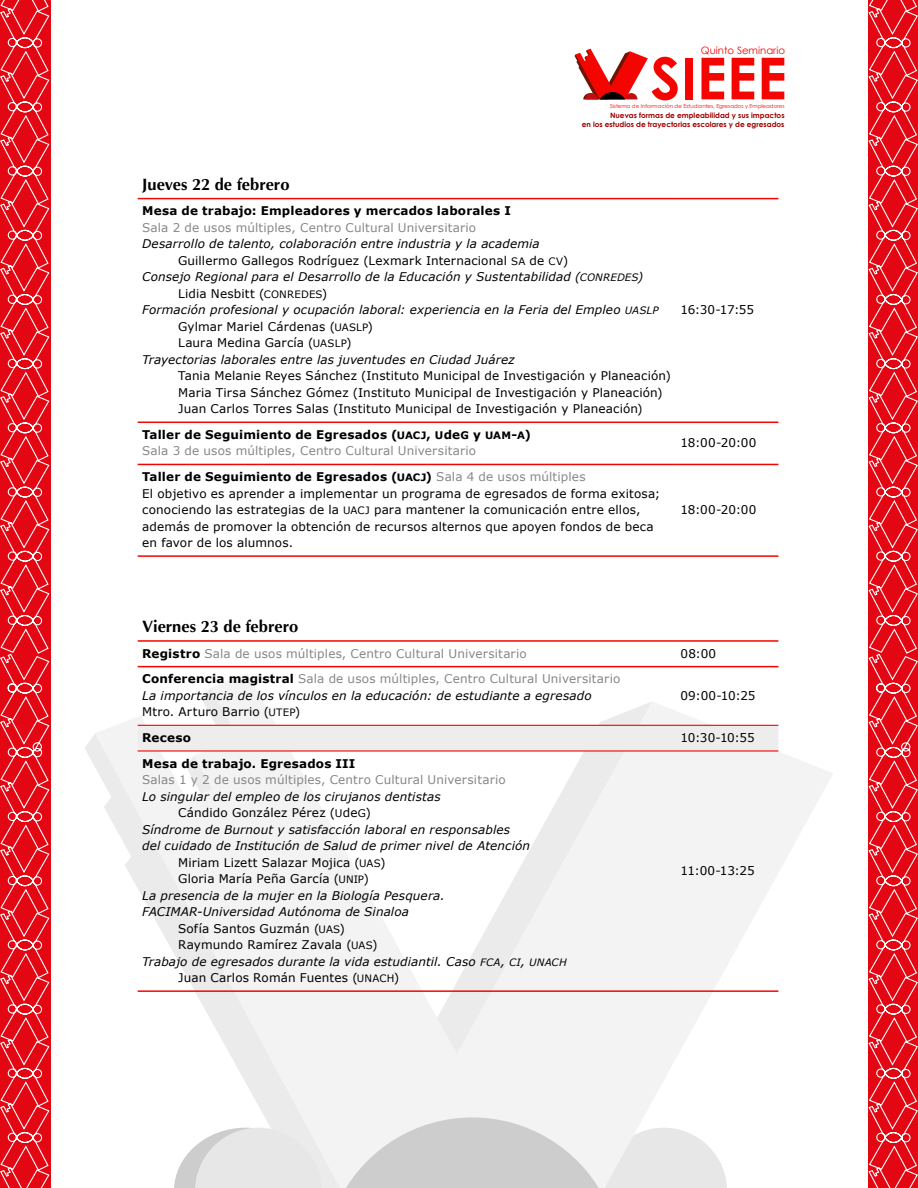
<style>
.page{position:relative;width:918px;height:1188px;background:#fff}
.page>*{position:absolute;margin:0;border:0;box-sizing:border-box;transform-origin:0 0}
.t1{font:700 16.5px "Optima";color:#000}
.t2{font:12px/16.5px "Verdana";letter-spacing:.01em;color:#000}
.t3{font:italic 12px/16.5px "Verdana";letter-spacing:.01em;color:#000}
.t4{font:12px/16.5px "Verdana";letter-spacing:.01em;color:#878787}
.t5{font:700 12px "Verdana";letter-spacing:.015em;color:#000}
.t6{font:10.2px "Century Gothic";color:#f50500}
.t7{font:700 7.35px/8.4px "Century Gothic";color:#a10000;text-align:right}
.t8{font:5.55px "Century Gothic";color:#f50500}
.s1{font-family:"Verdana SC850";font-size:10.2px}
.s2{font-family:"Verdana Italic SC850";font-style:normal;font-size:10.2px}
.s3{font-weight:700;color:#000}
.s4{font-family:"Verdana Bold SC850";font-size:10.2px;color:#000}
.s5{font-weight:700;font-size:10.5px;color:#000}
.s6{font-family:"Verdana Bold SC850";color:#000}
.s7{font-weight:700}
.s8{font-family:"Verdana Bold SC850";font-size:10.2px}
.s9{color:#878787}
.s10{font-weight:700;font-style:normal}
.s11{font-style:normal;color:#878787}
.s12{font-style:normal}
.s13{font-family:"Verdana SC850";font-style:normal;font-size:10.2px}
.s14{font-size:10.5px}
</style>
<div class="page">
<svg style="left:0;top:0;width:50px;height:1188px"></svg>
<svg style="left:868px;top:0;width:50px;height:1188px"></svg>
<svg style="left:95px;top:674px;width:738px;height:514px;fill:#f3f3f3"></svg>
<svg style="left:343px;top:1117px;width:384px;height:71px"></svg>
<hr style="left:138px;top:198px;width:538px;height:1px;background:#f50500">
<hr style="left:676px;top:198px;width:102px;height:1px;background:#f50500">
<hr style="left:138px;top:422px;width:538px;height:1px;background:#f50500">
<hr style="left:676px;top:422px;width:102px;height:1px;background:#f50500">
<hr style="left:138px;top:464px;width:538px;height:1px;background:#f50500">
<hr style="left:676px;top:464px;width:102px;height:1px;background:#f50500">
<hr style="left:138px;top:555px;width:538px;height:2px;background:#f50500">
<hr style="left:676px;top:555px;width:102px;height:2px;background:#f50500">
<div style="left:138px;top:726px;width:640px;height:24px;background:#ededed"></div>
<hr style="left:138px;top:640px;width:538px;height:2px;background:#f50500">
<hr style="left:676px;top:640px;width:102px;height:2px;background:#f50500">
<hr style="left:138px;top:666px;width:538px;height:1px;background:#f50500">
<hr style="left:676px;top:666px;width:102px;height:1px;background:#f50500">
<hr style="left:676px;top:990px;width:102px;height:2px;background:#f50500">
<hr style="left:138px;top:990px;width:538px;height:2px;background:#f50500">
<hr style="left:138px;top:725px;width:538px;height:1px;background:#f50500">
<hr style="left:676px;top:725px;width:102px;height:1px;background:#f50500">
<hr style="left:138px;top:750px;width:538px;height:2px;background:#f50500">
<hr style="left:676px;top:750px;width:102px;height:2px;background:#f50500">
<div style="left:685px;top:58px;width:8px;height:41px;background:#f50500"></div>
<svg style="left:701px;top:58px;width:23px;height:41px"></svg>
<svg style="left:732px;top:58px;width:22px;height:41px"></svg>
<svg style="left:762px;top:58px;width:22px;height:41px"></svg>
<svg style="left:575px;top:49px;width:103px;height:51px"></svg>
<p class="t6" style="left:701px;top:44px;width:86px">Quinto Seminario</p>
<p class="t8" style="left:610px;top:103px;width:176px">Sistema de Información de Estudiantes, Egresados y Empleadores</p>
<p class="t7" style="left:582px;top:111px;width:204px">Nuevas formas de empleabilidad y sus impactos<br>en los estudios de trayectorias escolares y de egresados</p>
<h1 class="t1" style="left:142px;top:174px;width:149px">Jueves 22 de febrero</h1>
<p class="t5" style="left:142px;top:202px;width:370px">Mesa de trabajo: Empleadores y mercados laborales I</p>
<p class="t4" style="left:142px;top:219px;width:336px">Sala 2 de usos múltiples, Centro Cultural Universitario</p>
<p class="t3" style="left:142px;top:236px;width:399px">Desarrollo de talento, colaboración entre industria y la academia</p>
<p class="t2" style="left:178px;top:252px;width:392px">Guillermo Gallegos Rodríguez (Lexmark Internacional <span class="s1">SA</span> de <span class="s1">CV</span>)</p>
<p class="t3" style="left:142px;top:269px;width:503px">Consejo Regional para el Desarrollo de la Educación y Sustentabilidad (<span class="s2">CONREDES</span>)</p>
<p class="t2" style="left:178px;top:285px;width:151px">Lidia Nesbitt (<span class="s1">CONREDES</span>)</p>
<p class="t3" style="left:142px;top:302px;width:518px">Formación profesional y ocupación laboral: experiencia en la Feria del Empleo <span class="s2">UASLP</span></p>
<p class="t2" style="left:178px;top:318px;width:196px">Gylmar Mariel Cárdenas (<span class="s1">UASLP</span>)</p>
<p class="t2" style="left:178px;top:335px;width:175px">Laura Medina García (<span class="s1">UASLP</span>)</p>
<p class="t3" style="left:142px;top:351px;width:374px">Trayectorias laborales entre las juventudes en Ciudad Juárez</p>
<p class="t2" style="left:178px;top:368px;width:494px">Tania Melanie Reyes Sánchez (Instituto Municipal de Investigación y Planeación)<br>Maria Tirsa Sánchez Gómez (Instituto Municipal de Investigación y Planeación)<br>Juan Carlos Torres Salas (Instituto Municipal de Investigación y Planeación)</p>
<p class="t2" style="left:681px;top:302px;width:75px">16:30-17:55</p>
<p class="t4" style="left:142px;top:426px;width:390px"><span class="s3">Taller de Seguimiento de Egresados (</span><span class="s4">UACJ</span><span class="s3">,</span> <span class="s5">U</span><span class="s3">de</span><span class="s5">G</span> <span class="s3">y</span> <span class="s4">UAM</span><span class="s6">-</span><span class="s4">A</span><span class="s3">)<br></span>Sala 3 de usos múltiples, Centro Cultural Universitario</p>
<p class="t2" style="left:681px;top:434px;width:77px">18:00-20:00</p>
<p class="t2" style="left:142px;top:468px;width:520px"><span class="s7">Taller de Seguimiento de Egresados (</span><span class="s8">UACJ</span><span class="s7">)</span> <span class="s9">Sala 4 de usos múltiples<br></span>El objetivo es aprender a implementar un programa de egresados de forma exitosa; conociendo las estrategias de la <span class="s1">UACJ</span> para mantener la comunicación entre ellos, además de promover la obtención de recursos alternos que apoyen fondos de beca en favor de los alumnos.</p>
<p class="t2" style="left:681px;top:501px;width:77px">18:00-20:00</p>
<h1 class="t1" style="left:142px;top:617px;width:158px">Viernes 23 de febrero</h1>
<p class="t4" style="left:142px;top:645px;width:386px"><span class="s3">Registro</span> Sala de usos múltiples, Centro Cultural Universitario</p>
<p class="t2" style="left:681px;top:645px;width:37px">08:00</p>
<p class="t3" style="left:142px;top:671px;width:480px"><span class="s10">Conferencia magistral</span> <span class="s11">Sala de usos múltiples, Centro Cultural Universitario<br></span>La importancia de los vínculos en la educación: de estudiante a egresado<br><span class="s12">Mtro. Arturo Barrio (</span><span class="s13">UTEP</span><span class="s12">)</span></p>
<p class="t2" style="left:681px;top:687px;width:77px">09:00-10:25</p>
<p class="t5" style="left:142px;top:729px;width:50px">Receso</p>
<p class="t2" style="left:681px;top:729px;width:76px">10:30-10:55</p>
<p class="t5" style="left:142px;top:755px;width:215px">Mesa de trabajo. Egresados III</p>
<p class="t4" style="left:142px;top:771px;width:365px">Salas 1 y 2 de usos múltiples, Centro Cultural Universitario</p>
<p class="t3" style="left:142px;top:788px;width:300px">Lo singular del empleo de los cirujanos dentistas</p>
<p class="t2" style="left:178px;top:804px;width:194px">Cándido González Pérez (<span class="s14">U</span>de<span class="s14">G</span>)</p>
<p class="t3" style="left:142px;top:821px;width:369px">Síndrome de Burnout y satisfacción laboral en responsables</p>
<p class="t3" style="left:142px;top:837px;width:389px">del cuidado de Institución de Salud de primer nivel de Atención</p>
<p class="t2" style="left:178px;top:854px;width:209px">Miriam Lizett Salazar Mojica (<span class="s1">UAS</span>)</p>
<p class="t2" style="left:178px;top:870px;width:192px">Gloria María Peña García (<span class="s1">UNIP</span>)</p>
<p class="t3" style="left:142px;top:887px;width:304px">La presencia de la mujer en la Biología Pesquera.</p>
<p class="t3" style="left:142px;top:903px;width:268px">FACIMAR-Universidad Autónoma de Sinaloa</p>
<p class="t2" style="left:178px;top:920px;width:168px">Sofía Santos Guzmán (<span class="s1">UAS</span>)</p>
<p class="t2" style="left:178px;top:936px;width:201px">Raymundo Ramírez Zavala (<span class="s1">UAS</span>)</p>
<p class="t3" style="left:142px;top:953px;width:426px">Trabajo de egresados durante la vida estudiantil. Caso <span class="s2">FCA</span>, <span class="s2">CI</span>, <span class="s2">UNACH</span></p>
<p class="t2" style="left:178px;top:969px;width:223px">Juan Carlos Román Fuentes (<span class="s1">UNACH</span>)</p>
<p class="t2" style="left:681px;top:862px;width:76px">11:00-13:25</p>
</div>
